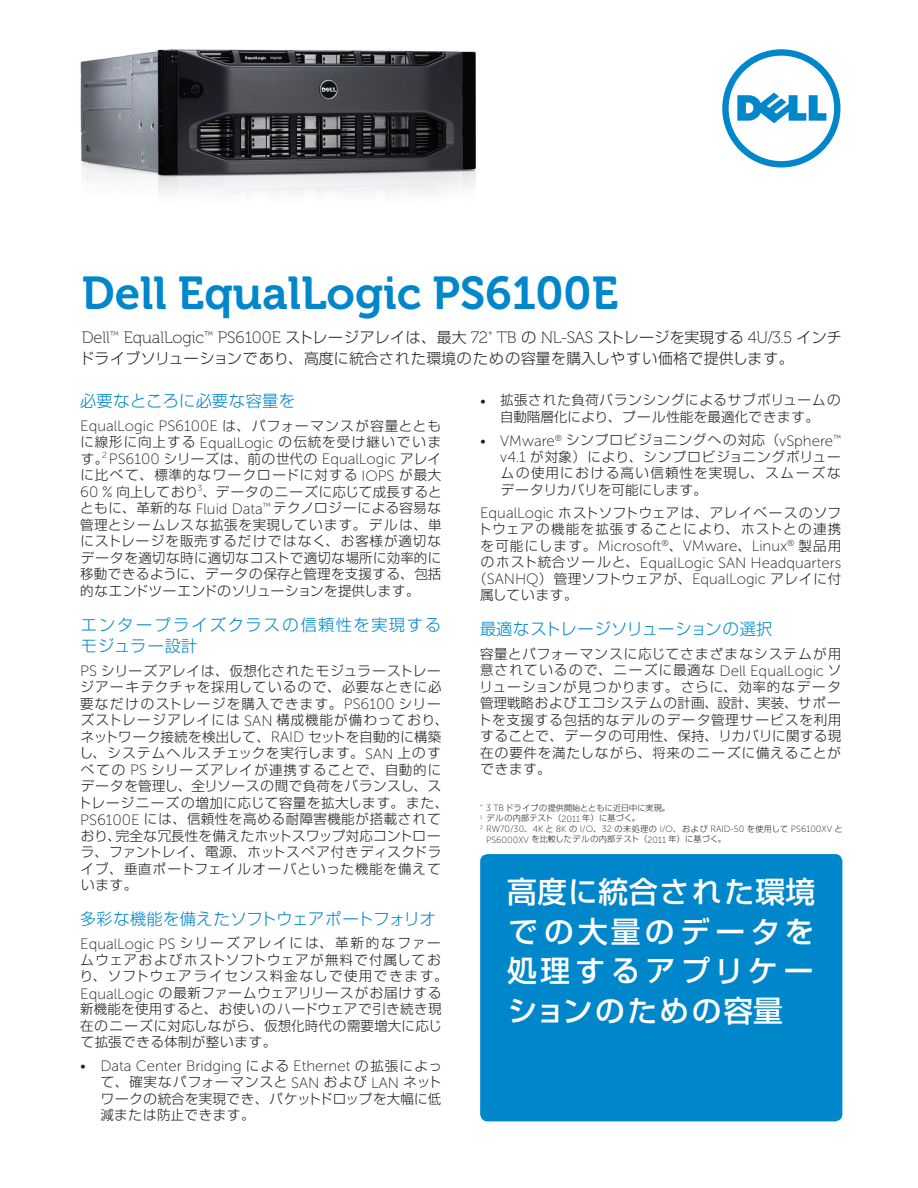
<style>
.page{position:relative;width:918px;height:1188px;background:#fff}
.page>*{position:absolute;margin:0;border:0;box-sizing:border-box;transform-origin:0 0}
.t1{font:45.9px "Museo For Dell 700";color:#0087cb}
.t2{font:500 29.7px/39.6px "Shin Go Pro";letter-spacing:.095em;color:#fff;text-align:justify}
.t3{font:16.5px "Museo For Dell 100";color:#231f20}
.t4{font:300 16.2px/21.6px "Shin Go Pro";letter-spacing:.105em;color:#0087cb}
.t5{font:300 16.2px "Shin Go Pro";letter-spacing:.005em;color:#0087cb}
.t6{font:300 16.2px "Shin Go Pro";letter-spacing:.01em;color:#0087cb}
.t7{font:300 16.2px "Shin Go Pro";letter-spacing:.02em;color:#0087cb}
.t8{font:15px/16.5px "Museo Sans For Dell 100";color:#231f20}
.t9{font:300 14.85px "Shin Go Pro";letter-spacing:.03em;color:#231f20}
.t10{font:300 13.5px/16.5px "Shin Go Pro";letter-spacing:.055em;color:#231f20;text-align:justify}
.t11{font:9px "Museo Sans For Dell 100";color:#231f20}
.t12{font:300 8.1px/10.5px "Shin Go Pro";letter-spacing:.02em;color:#231f20}
.s1{font-family:"Shin Go Pro";font-weight:300;font-size:14.85px}
.s2{font-family:"Shin Go Pro";font-weight:300;font-size:13.5px}
.s3{font-family:"Museo Sans For Dell 100";font-weight:400;font-size:15px}
.s4{font-family:"Museo Sans For Dell 100";font-weight:400;font-size:9px}
.s5{font-family:"Shin Go Pro";font-weight:300;font-size:8.1px}
</style>
<div class="page">
<div style="left:480px;top:854px;width:362px;height:267px;background:#0087cb;border-radius:7px"></div>
<svg style="left:722px;top:49px;width:118px;height:119px"></svg>
<img style="left:80px;top:49px;width:396px;height:145px">
<h1 class="t1" style="left:82px;top:267px;width:538px">Dell EqualLogic PS6100E</h1>
<p class="t3" style="left:82px;top:329px;width:762px">Dell<sup>™</sup> EqualLogic<sup>™</sup> PS6100E <span class="s1">ストレージアレイは、最大</span> 72<sup>*</sup> TB <span class="s1">の</span> NL-SAS <span class="s1">ストレージを実現する</span> 4U/3.5 <span class="s1">インチ</span></p>
<p class="t9" style="left:79px;top:346px;width:716px">ドライブソリューションであり、高度に統合された環境のための容量を購入しやすい価格で提供します。</p>
<p class="t7" style="left:80px;top:388px;width:216px">必要なところに必要な容量を</p>
<p class="t8" style="left:80px;top:418px;width:362px">EqualLogic PS6100E <span class="s2">は、パフォーマンスが容量ととも</span></p>
<p class="t10" style="left:80px;top:432px;width:363px">に線形に向上する <span class="s3">EqualLogic</span> の伝統を受け継いでいます。<sup>2</sup> <span class="s3">PS6100</span> シリーズは、前の世代の <span class="s3">EqualLogic</span> アレイに比べて、標準的なワークロードに対する <span class="s3">IOPS</span> が最大<span class="s3">60 %</span> 向上しており<sup>3</sup>、データのニーズに応じて成長するとともに、革新的な <span class="s3">Fluid Data</span><sup>™</sup> テクノロジーによる容易な管理とシームレスな拡張を実現しています。デルは、単にストレージを販売するだけではなく、お客様が適切なデータを適切な時に適切なコストで適切な場所に効率的に移動できるように、データの保存と管理を支援する、包括的なエンドツーエンドのソリューションを提供します。</p>
<p class="t4" style="left:81px;top:612px;width:362px">エンタープライズクラスの信頼性を実現するモジュラー設計</p>
<p class="t10" style="left:78px;top:661px;width:372px;text-align:left"><span class="s3">PS</span> シリーズアレイは、仮想化されたモジュラーストレージアーキテクチャを採用しているので、必要なときに必要なだけのストレージを購入できます。<span class="s3">PS6100</span> シリーズストレージアレイには <span class="s3">SAN</span> 構成機能が備わっており、ネットワーク接続を検出して、<span class="s3">RAID</span> セットを自動的に構築し、システムヘルスチェックを実行します。<span class="s3">SAN</span> 上のすべての <span class="s3">PS</span> シリーズアレイが連携することで、自動的にデータを管理し、全リソースの間で負荷をバランスし、ストレージニーズの増加に応じて容量を拡大します。また、<br><span class="s3">PS6100E</span> には、信頼性を高める耐障害機能が搭載されており、完全な冗長性を備えたホットスワップ対応コントローラ、ファントレイ、電源、ホットスペア付きディスクドライブ、垂直ポートフェイルオーバといった機能を備えています。</p>
<p class="t5" style="left:80px;top:906px;width:357px">多彩な機能を備えたソフトウェアポートフォリオ</p>
<p class="t10" style="left:80px;top:933px;width:369px;text-align:left"><span class="s3">EqualLogic PS</span> シリーズアレイには、革新的なファームウェアおよびホストソフトウェアが無料で付属しており、ソフトウェアライセンス料金なしで使用できます。<br><span class="s3">EqualLogic</span> の最新ファームウェアリリースがお届けする新機能を使用すると、お使いのハードウェアで引き続き現在のニーズに対応しながら、仮想化時代の需要増大に応じて拡張できる体制が整います。</p>
<p class="t8" style="left:80px;top:1058px;width:363px">• Data Center Bridging <span class="s2">による</span> Ethernet <span class="s2">の拡張によっ</span></p>
<p class="t10" style="left:100px;top:1072px;width:343px">て、確実なパフォーマンスと <span class="s3">SAN</span> および <span class="s3">LAN</span> ネットワークの統合を実現でき、パケットドロップを大幅に低減または防止できます。</p>
<p class="t10" style="left:480px;top:390px;width:362px;text-align:center"><span class="s3">•</span> 拡張された負荷バランシングによるサブボリュームの自動階層化により、プール性能を最適化できます。</p>
<p class="t10" style="left:500px;top:430px;width:343px;text-indent:-20px"><span class="s3">• VMware</span><sup>®</sup> シンプロビジョニングへの対応（<span class="s3">vSphere</span><sup>™ </sup><span class="s3">v4.1</span> が対象）により、シンプロビジョニングボリュームの使用における高い信頼性を実現し、スムーズなデータリカバリを可能にします。</p>
<p class="t10" style="left:478px;top:503px;width:365px"><span class="s3">EqualLogic</span> ホストソフトウェアは、アレイベースのソフトウェアの機能を拡張することにより、ホストとの連携</p>
<p class="t8" style="left:480px;top:538px;width:362px"><span class="s2">を可能にします。</span>Microsoft<sup>®</sup><span class="s2">、</span>VMware<span class="s2">、</span>Linux<sup>®</sup> <span class="s2">製品用のホスト統合ツールと、</span>EqualLogic SAN Headquarters</p>
<p class="t10" style="left:480px;top:569px;width:363px;text-indent:-7px">（<span class="s3">SANHQ</span>）管理ソフトウェアが、<span class="s3">EqualLogic</span> アレイに付属しています。</p>
<p class="t6" style="left:480px;top:616px;width:294px">最適なストレージソリューションの選択</p>
<p class="t10" style="left:478px;top:644px;width:365px">容量とパフォーマンスに応じてさまざまなシステムが用意されているので、ニーズに最適な <span class="s3">Dell EqualLogic</span> ソリューションが見つかります。さらに、効率的なデータ管理戦略およびエコシステムの計画、設計、実装、サポートを支援する包括的なデルのデータ管理サービスを利用することで、データの可用性、保持、リカバリに関する現在の要件を満たしながら、将来のニーズに備えることができます。</p>
<p class="t12" style="left:480px;top:802px;width:191px"><sup>*</sup> <span class="s4">3 TB</span>ドライブの提供開始とともに近日中に実現。<br><sup>1</sup> デルの内部テスト（<span class="s4">2011</span> 年）に基づく。</p>
<p class="t11" style="left:480px;top:824px;width:364px"><sup>2</sup> RW70/30<span class="s5">、</span>4K <span class="s5">と</span> 8K <span class="s5">の</span> I/O<span class="s5">、</span>32 <span class="s5">の未処理の</span> I/O<span class="s5">、および</span> RAID-50 <span class="s5">を使用して</span> PS6100XV <span class="s5">と</span></p>
<p class="t12" style="left:486px;top:833px;width:241px"><span class="s4">PS6000XV</span> を比較したデルの内部テスト（<span class="s4">2011</span> 年）に基づく。</p>
<h2 class="t2" style="left:507px;top:868px;width:310px">高度に統合された環境での大量のデータを処理するアプリケーションのための容量</h2>
</div>
